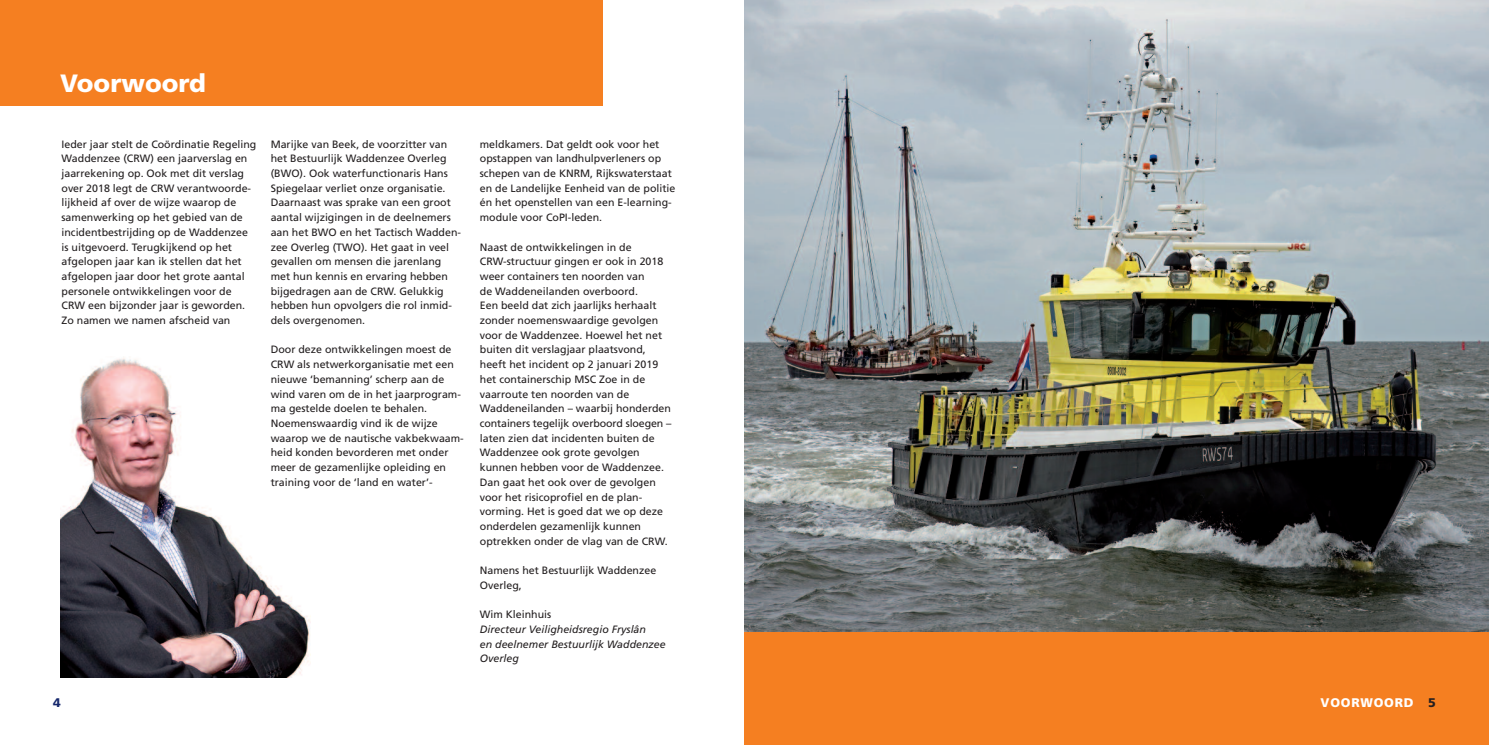
<style>
.page{position:relative;width:1489px;height:745px;background:#fff}
.page>*{position:absolute;margin:0;border:0;box-sizing:border-box;transform-origin:0 0}
.t1{font:900 25px "Frutiger LT Std";color:#fff}
.t2{font:900 12.5px "Frutiger LT Std";letter-spacing:.06em;color:#fff}
.t3{font:900 12.5px "Frutiger LT Std";color:#15276c}
.t4{font:10.62px/14.6px "Frutiger LT Std";color:#231f20}
.t5{font:italic 10.62px/14.6px "Frutiger LT Std";color:#231f20}
.s1{color:#231f20}
</style>
<div class="page">
<img style="left:60px;top:358px;width:250px;height:319px">
<div style="left:0;top:0;width:602px;height:105px;background:#f57f21"></div>
<div style="left:744px;top:631px;width:744px;height:113px;background:#f57f21"></div>
<img style="left:744px;top:0;width:744px;height:631px">
<h1 class="t1" style="left:60px;top:73px;width:147px">Voorwoord</h1>
<p class="t4" style="left:61px;top:137px;width:196px">Ieder jaar stelt de Coördinatie Regeling Waddenzee (CRW) een jaarverslag en jaarrekening op. Ook met dit verslag over 2018 legt de CRW verantwoorde&shy;lijkheid af over de wijze waarop de samenwerking op het gebied van de incidentbestrijding op de Waddenzee is uitgevoerd. Terugkijkend op het afgelopen jaar kan ik stellen dat het afgelopen jaar door het grote aantal personele ontwikkelingen voor de CRW een bijzonder jaar is geworden.<br>Zo namen we namen afscheid van</p>
<p class="t4" style="left:271px;top:137px;width:192px">Marijke van Beek, de voorzitter van het Bestuurlijk Waddenzee Overleg (BWO). Ook waterfunctionaris Hans Spiegelaar verliet onze organisatie.<br>Daarnaast was sprake van een groot aantal wijzigingen in de deelnemers aan het BWO en het Tactisch Wadden&shy;zee Overleg (TWO). Het gaat in veel gevallen om mensen die jarenlang met hun kennis en ervaring hebben bijgedragen aan de CRW. Gelukkig hebben hun opvolgers die rol inmid&shy;dels overgenomen.</p>
<p class="t4" style="left:271px;top:343px;width:195px">Door deze ontwikkelingen moest de CRW als netwerkorganisatie met een nieuwe ‘bemanning’ scherp aan de wind varen om de in het jaarprogram&shy;ma gestelde doelen te behalen.<br>Noemenswaardig vind ik de wijze waarop we de nautische vakbekwaam&shy;heid konden bevorderen met onder meer de gezamenlijke opleiding en training voor de ‘land en water’-</p>
<p class="t4" style="left:480px;top:137px;width:197px">meldkamers. Dat geldt ook voor het opstappen van landhulpverleners op schepen van de KNRM, Rijkswaterstaat en de Landelijke Eenheid van de politie én het openstellen van een E-learning&shy;module voor CoPI-leden.</p>
<p class="t4" style="left:480px;top:240px;width:193px">Naast de ontwikkelingen in de CRW-structuur gingen er ook in 2018 weer containers ten noorden van<br>de Waddeneilanden overboord.<br>Een beeld dat zich jaarlijks herhaalt zonder noemenswaardige gevolgen voor de Waddenzee. Hoewel het net buiten dit verslagjaar plaatsvond, heeft het incident op 2 januari 2019 het containerschip MSC Zoe in de vaarroute ten noorden van de Waddeneilanden – waarbij honderden containers tegelijk overboord sloegen – laten zien dat incidenten buiten de Waddenzee ook grote gevolgen kunnen hebben voor de Waddenzee.<br>Dan gaat het ook over de gevolgen voor het risicoprofiel en de plan&shy;vorming. Het is goed dat we op deze onderdelen gezamenlijk kunnen optrekken onder de vlag van de CRW.</p>
<p class="t4" style="left:480px;top:563px;width:178px">Namens het Bestuurlijk Waddenzee<br>Overleg,</p>
<p class="t4" style="left:480px;top:607px;width:73px">Wim Kleinhuis</p>
<p class="t5" style="left:480px;top:622px;width:187px">Directeur Veiligheidsregio Fryslân<br>en deelnemer Bestuurlijk Waddenzee<br>Overleg</p>
<p class="t3" style="left:53px;top:697px;width:9px">4</p>
<p class="t2" style="left:1320px;top:697px;width:117px">VOORWOORD <span class="s1">5</span></p>
</div>
